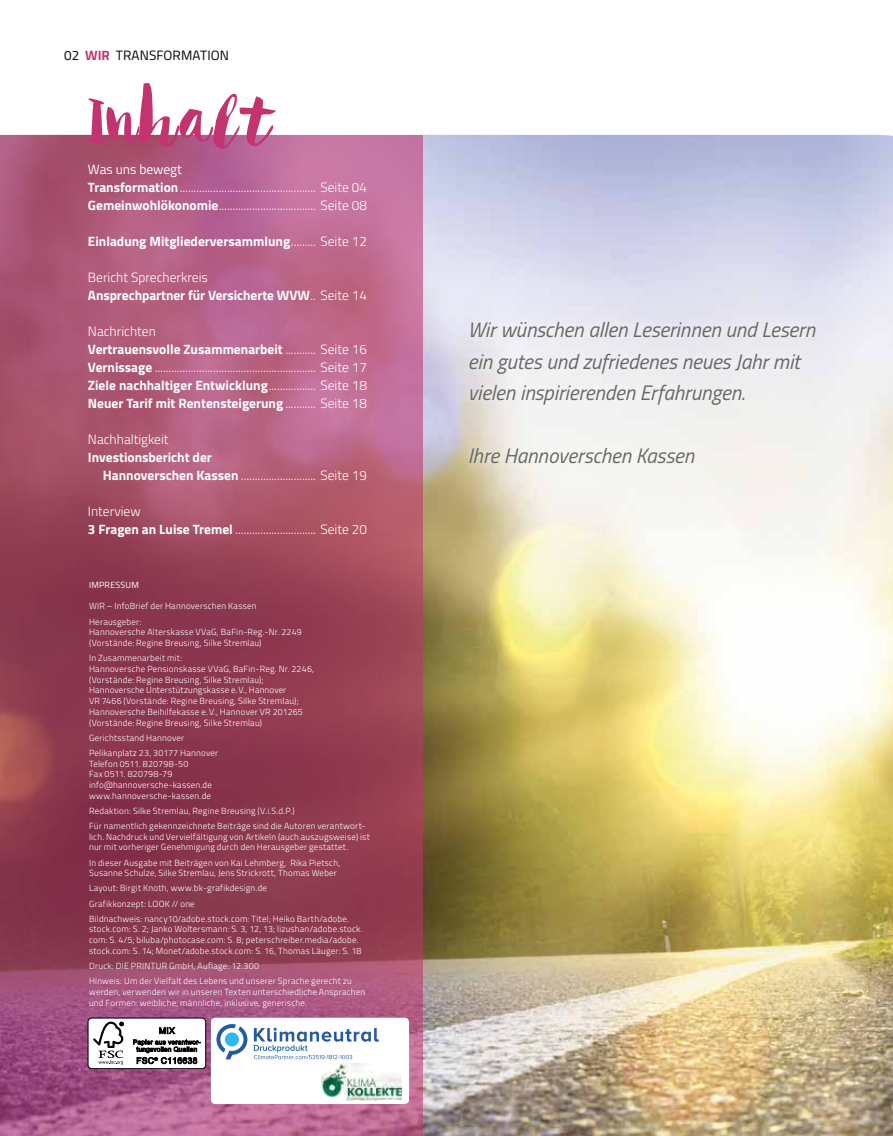
<style>
.page{position:relative;width:893px;height:1136px;background:#fff}
.page>*{position:absolute;margin:0;border:0;box-sizing:border-box;transform-origin:0 0}
.t1{font:66px "Helena";color:#c23370}
.t2{font:italic 21px/31.5px "Titillium";letter-spacing:-.005em;color:#6a6864}
.t3{font:300 13.5px/18px "Titillium";color:#fff}
.t4{font:700 13.5px/18px "Titillium";color:#fff}
.t5{font:13.5px "Titillium";letter-spacing:.01em;color:#000}
.t6{font:300 8.85px/10.6px "Titillium";letter-spacing:.025em;color:#fff}
.t7{font:8.85px "Titillium";letter-spacing:.02em;color:#fff}
.s1{font-weight:700;color:#c23370}
.s2{font-weight:400}
.s3{font-weight:700}
.s4{font-weight:300}
.s5{font-size:9px}
</style>
<div class="page">
<img style="left:422px;top:135px;width:471px;height:1000px">
<div style="left:460px;top:312px;width:365px;height:160px;background:#fff;opacity:.7"></div>
<svg style="left:0;top:135px;width:422px;height:1000px;background:#a24e6b"></svg>
<div style="left:211px;top:1017px;width:198px;height:86px;background:#fff;border-radius:4px"></div>
<svg style="left:216px;top:1024px;width:31px;height:35px"></svg>
<svg style="left:254px;top:1027px;width:125px;height:32px"></svg>
<div style="left:88px;top:1017px;width:118px;height:51px;background:#fff;border-radius:4px"></div>
<div style="left:88px;top:1017px;width:118px;height:51px;border:1px solid #000;border-radius:4px"></div>
<svg style="left:93px;top:1021px;width:31px;height:43px"></svg>
<svg style="left:133px;top:1027px;width:68px;height:36px"></svg>
<img style="left:321px;top:1063px;width:81px;height:36px">
<h3 class="t5" style="left:64px;top:46px;width:166px">02 <span class="s1">WIR</span> TRANSFORMATION</h3>
<h1 class="t1" style="left:88px;top:81px;width:190px">Inhalt</h1>
<h3 class="t3" style="left:88px;top:160px;width:281px"><span class="s2">Was uns bewegt<br></span><span class="s3">Transformation</span>................................................. Seite 04<br><span class="s3">Gemeinwohlökonomie</span>................................... Seite 08</h3>
<h3 class="t4" style="left:88px;top:232px;width:281px">Einladung Mitgliederversammlung<span class="s4">......... Seite 12</span></h3>
<h3 class="t4" style="left:88px;top:268px;width:281px"><span class="s4">Bericht Sprecherkreis<br></span>Ansprechpartner für Versicherte WVW<span class="s4">.. Seite 14</span></h3>
<p class="t3" style="left:88px;top:322px;width:281px">Nachrichten<br><span class="s3">Vertrauensvolle Zusammenarbeit</span> ........... Seite 16<br><span class="s3">Vernissage</span> .......................................................... Seite 17<br><span class="s3">Ziele nachhaltiger Entwicklung</span>................. Seite 18<br><span class="s3">Neuer Tarif mit Rentensteigerung</span> ........... Seite 18</p>
<h3 class="t3" style="left:88px;top:430px;width:82px">Nachhaltigkeit</h3>
<h3 class="t4" style="left:103px;top:447px;width:266px;text-indent:-15px">Investionsbericht der<br>Hannoverschen Kassen <span class="s4">........................... Seite 19</span></h3>
<h3 class="t3" style="left:88px;top:502px;width:281px">Interview<br><span class="s3">3 Fragen an Luise Tremel</span> ............................. Seite 20</h3>
<p class="t7" style="left:89px;top:578px;width:51px">IMPRESSUM</p>
<p class="t6" style="left:89px;top:598px;width:169px;line-height:15.1px">WIR – InfoBrief der Hannoverschen Kassen<br>Herausgeber:</p>
<p class="t6" style="left:89px;top:626px;width:214px">Hannoversche Alterskasse VVaG, BaFin-Reg.-Nr. 2249 (Vorstände: Regine Breusing, Silke Stremlau)</p>
<p class="t6" style="left:89px;top:652px;width:227px">In Zusammenarbeit mit:<br>Hannoversche Pensionskasse VVaG, BaFin-Reg. Nr. 2246, (Vorstände: Regine Breusing, Silke Stremlau); Hannoversche Unterstützungskasse e.V., Hannover<br>VR 7466 (Vorstände: Regine Breusing, <span class="s5">Silke Stremlau)</span>; Hannoversche Beihilfekasse e.V., Hannover VR 201265 (Vorstände: Regine Breusing, <span class="s5">Silke Stremlau</span>)</p>
<p class="t6" style="left:89px;top:729px;width:131px;line-height:15.1px">Gerichtsstand Hannover<br>Pelikanplatz 23, 30177 Hannover</p>
<p class="t6" style="left:89px;top:757px;width:124px">Telefon 0511. 820798-50<br>Fax 0511. 820798-79 info@hannoversche-kassen.de www.hannoversche-kassen.de</p>
<p class="t6" style="left:89px;top:802px;width:278px;line-height:15.1px">Redaktion: Silke Stremlau, Regine Breusing (V.i.S.d.P.)<br>Für namentlich gekennzeichnete Beiträge sind die Autoren verantwort-</p>
<p class="t6" style="left:89px;top:830px;width:282px">lich. Nachdruck und Vervielfältigung von Artikeln (auch auszugsweise) ist nur mit vorheriger Genehmigung durch den Herausgeber gestattet.</p>
<p class="t6" style="left:89px;top:856px;width:253px">In dieser Ausgabe mit Beiträgen von Kai Lehmberg, Rika Pietsch,<br>Susanne Schulze, Silke Stremlau, Jens Strickrott, Thomas Weber</p>
<p class="t6" style="left:89px;top:880px;width:261px;line-height:15.1px">Layout: Birgit Knoth, www.bk-grafikdesign.de<br>Grafikkonzept: LOOK // one<br>Bildnachweis: nancy10/adobe.stock.com: Titel; Heiko Barth/adobe.</p>
<p class="t6" style="left:89px;top:923px;width:275px">stock.com: S. 2; Janko Woltersmann: S. 3, 12, 13; lizushan/adobe.stock. com: S. 4/5; biluba/photocase.com: S. 8; peterschreiber.media/adobe. stock.com: S. 14; Monet/adobe.stock.com: S. 16, Thomas Läuger: S. 18</p>
<p class="t6" style="left:89px;top:957px;width:264px;line-height:15.1px">Druck: DIE PRINTUR GmbH, Auflage: 12.300<br>Hinweis: Um der Vielfalt des Lebens und unserer Sprache gerecht zu</p>
<p class="t6" style="left:89px;top:985px;width:278px">werden, verwenden wir in unseren Texten unterschiedliche Ansprachen und Formen: weibliche, männliche, inklusive, generische.</p>
<h2 class="t2" style="left:468px;top:313px;width:349px">Wir wünschen allen Leserinnen und Lesern ein gutes und zufriedenes neues Jahr mit vielen inspirierenden Erfahrungen.</h2>
<h2 class="t2" style="left:468px;top:439px;width:228px">Ihre Hannoverschen Kassen</h2>
</div>
